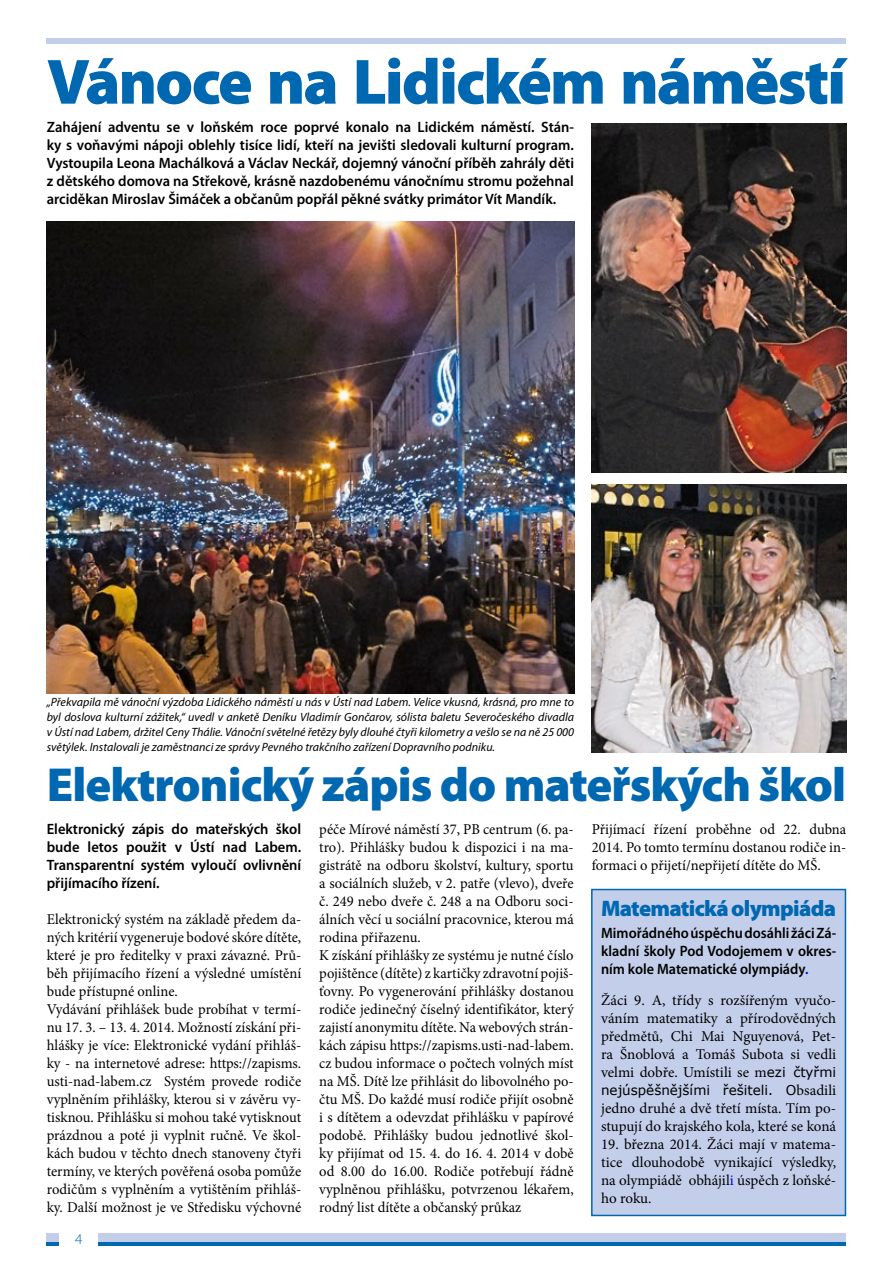
<style>
.page{position:relative;width:893px;height:1263px;background:#fff}
.page>*{position:absolute;margin:0;border:0;box-sizing:border-box;transform-origin:0 0}
.t1{font:900 64.5px "Myriad Pro";letter-spacing:-.03em;color:#0067b1}
.t2{font:900 48px "Myriad Pro";letter-spacing:-.02em;color:#0067b1}
.t3{font:900 22.5px "Myriad Pro";letter-spacing:-.03em;color:#0067b1}
.t4{font:15px/18px "Minion Pro";color:#000}
.t5{font:600 15px/18px "Myriad Pro";color:#000;text-align:justify}
.t6{font:600 15px/18px "Myriad Pro";color:#000;text-align:justify;scale:.95 1}
.t7{font:300 15px "Myriad Pro";color:#0067b1}
.t8{font:13.5px "Verdana";color:#000}
.t9{font:italic 12px/15px "Myriad Pro";color:#000;text-align:justify}
.s1{color:#00f}
.s2{font-family:"Verdana";font-size:13.5px}
.s3{font-family:"Minion Pro";font-size:15px}
</style>
<div class="page">
<div style="left:47px;top:38px;width:799px;height:6px;background:#c3ceea"></div>
<hr style="left:47px;top:1242px;width:799px;height:4px;background:#0067b1">
<div style="left:47px;top:1233px;width:799px;height:9px;background:#c3ceea"></div>
<div style="left:60px;top:1233px;width:38px;height:30px;background:#fff"></div>
<img style="left:591px;top:485px;width:255px;height:268px">
<img style="left:47px;top:221px;width:527px;height:472px">
<img style="left:591px;top:123px;width:255px;height:349px">
<div style="left:592px;top:889px;width:253px;height:326px;background:#c3ceea"></div>
<div style="left:591px;top:889px;width:255px;height:327px;border:2px solid #0067b1"></div>
<h1 class="t1" style="left:47px;top:45px;width:801px">Vánoce na Lidickém náměstí</h1>
<p class="t5" style="left:47px;top:118px;width:529px">Zahájení adventu se v loňském roce poprvé konalo na Lidickém náměstí. Stán&shy;ky s voňavými nápoji oblehly tisíce lidí, kteří na jevišti sledovali kulturní program.<br>Vystoupila Leona Machálková a Václav Neckář, dojemný vánoční příběh zahrály děti z dětského domova na Střekově, krásně nazdobenému vánočnímu stromu požehnal arciděkan Miroslav Šimáček a občanům popřál pěkné svátky primátor Vít Mandík.</p>
<p class="t9" style="left:47px;top:695px;width:529px">„Překvapila mě vánoční výzdoba Lidického náměstí u nás v Ústí nad Labem. Velice vkusná, krásná, pro mne to byl doslova kulturní zážitek,“ uvedl v anketě Deníku Vladimír Gončarov, sólista baletu Severočeského divadla v Ústí nad Labem, držitel Ceny Thálie. Vánoční světelné řetězy byly dlouhé čtyři kilometry a vešlo se na ně 25 000 světýlek. Instalovali je zaměstnanci ze správy Pevného trakčního zařízení Dopravního podniku.</p>
<h2 class="t2" style="left:47px;top:758px;width:801px">Elektronický zápis do mateřských škol</h2>
<p class="t5" style="left:47px;top:820px;width:256px">Elektronický zápis do mateřských škol bude letos použit v Ústí nad Labem.<br>Transparentní systém vyloučí ovlivnění přijímacího řízení.</p>
<p class="t4" style="left:47px;top:910px;width:256px">Elektronický systém na základě předem da&shy;ných kritérií vygeneruje bodové skóre dítěte, které je pro ředitelky v praxi závazné. Prů&shy;běh přijímacího řízení a výsledné umístění bude přístupné online.<br>Vydávání přihlášek bude probíhat v termí&shy;nu 17. 3. – 13. 4. 2014. Možností získání při&shy;hlášky je více: Elektronické vydání přihláš&shy;ky - na internetové adrese: https://zapisms. usti-nad-labem.cz Systém provede rodiče vyplněním přihlášky, kterou si v závěru vy&shy;tisknou. Přihlášku si mohou také vytisknout prázdnou a poté ji vyplnit ručně. Ve škol&shy;kách budou v těchto dnech stanoveny čtyři termíny, ve kterých pověřená osoba pomůže rodičům s vyplněním a vytištěním přihláš&shy;ky. Další možnost je ve Středisku výchovné</p>
<p class="t7" style="left:75px;top:1231px;width:9px">4</p>
<p class="t4" style="left:319px;top:820px;width:256px">péče Mírové náměstí 37, PB centrum (6. pa&shy;tro). Přihlášky budou k dispozici i na ma&shy;gistrátě na odboru školství, kultury, sportu a sociálních služeb, v 2. patře (vlevo), dveře č. 249 nebo dveře č. 248 a na Odboru soci&shy;álních věcí u sociální pracovnice, kterou má rodina přiřazenu.<br>K získání přihlášky ze systému je nutné číslo pojištěnce (dítěte) z kartičky zdravotní pojiš&shy;ťovny. Po vygenerování přihlášky dostanou rodiče jedinečný číselný identifikátor, který zajistí anonymitu dítěte. Na webových strán&shy;kách zápisu https://zapisms.usti-nad-labem. cz budou informace o počtech volných míst na MŠ. Dítě lze přihlásit do libovolného po&shy;čtu MŠ. Do každé musí rodiče přijít osobně i s dítětem a odevzdat přihlášku v papírové podobě. Přihlášky budou jednotlivé škol&shy;ky přijímat od 15. 4. do 16. 4. 2014 v době od 8.00 do 16.00. Rodiče potřebují řádně vyplněnou přihlášku, potvrzenou lékařem, rodný list dítěte a občanský průkaz</p>
<p class="t4" style="left:592px;top:820px;width:256px;text-align:justify">Přijímací řízení proběhne od 22. dubna 2014. Po tomto termínu dostanou rodiče in&shy;formaci o přijetí/nepřijetí dítěte do MŠ.</p>
<h3 class="t3" style="left:601px;top:895px;width:237px">Matematická olympiáda</h3>
<p class="t6" style="left:601px;top:924px;width:249px">Mimořádného úspěchu dosáhli žáci Zá&shy;kladní školy Pod Vodojemem v okres&shy;ním kole Matematické olympiády<span class="s1">.</span></p>
<p class="t4" style="left:601px;top:992px;width:237px;text-align:justify">Žáci 9. A, třídy s rozšířeným vyučo&shy;váním matematiky a přírodovědných předmětů, Chi Mai Nguyenová, Pet&shy;ra Šnoblová a Tomáš Subota si vedli velmi dobře. Umístili se m<span class="s2">ezi čtyřmi</span></p>
<p class="t8" style="left:601px;top:1082px;width:237px">nejúspěšnějšími řešiteli. O<span class="s3">bsadili</span></p>
<p class="t4" style="left:601px;top:1100px;width:237px">jedno druhé a dvě třetí místa. Tím po&shy;stupují do krajského kola, které se koná</p>
<p class="t4" style="left:601px;top:1136px;width:237px;text-align:justify">19. března 2014. Žáci mají v matema&shy;tice dlouhodobě vynikající výsledky, na olympiádě obhájil<span class="s1">i</span> úspěch z loňské&shy;ho roku.</p>
</div>
